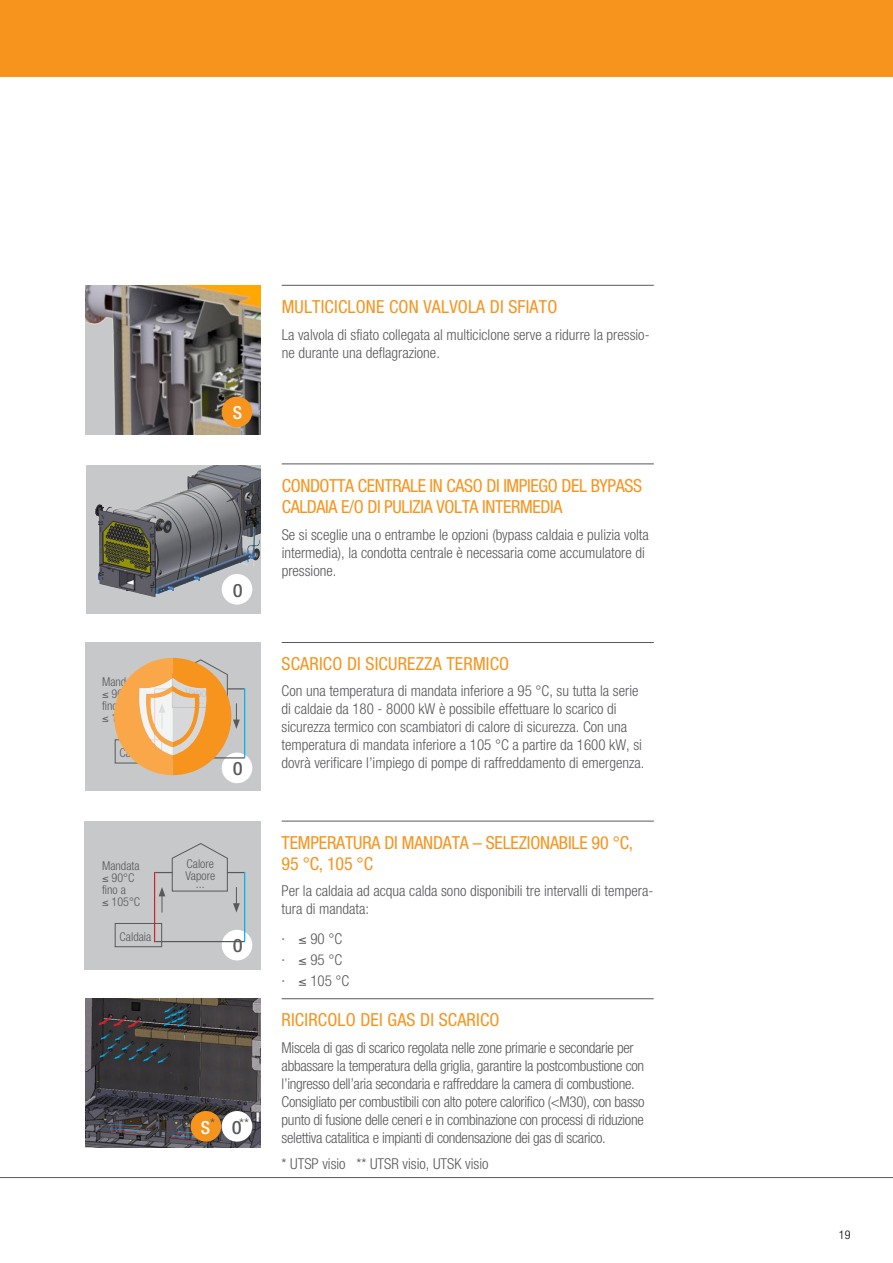
<style>
.page{position:relative;width:893px;height:1263px;background:#fff}
.page>*{position:absolute;margin:0;border:0;box-sizing:border-box;transform-origin:0 0}
.t1{font:condensed 18px/21px "Helvetica Neue";letter-spacing:-.01em;color:#f7941e}
.t2{font:condensed 18px "Helvetica Neue";letter-spacing:.01em;color:#f7941e}
.t3{font:500 condensed 18px "Helvetica Neue";color:#58595b}
.t4{font:500 condensed 18px "Helvetica Neue";color:#fff}
.t5{font:300 condensed 15px/18px "Helvetica Neue";color:#58595b}
.t6{font:300 condensed 15px/18px "Helvetica Neue";letter-spacing:-.02em;color:#58595b}
.t7{font:300 condensed 12.15px/12.1px "Helvetica Neue";color:#58595b}
.t8{font:300 condensed 12px "Helvetica Neue";color:#000}
</style>
<div class="page">
<div style="left:85px;top:642px;width:175px;height:149px;background:#c7c8ca"></div>
<div style="left:84px;top:821px;width:176px;height:149px;background:#c7c8ca"></div>
<img style="left:85px;top:286px;width:175px;height:148px">
<img style="left:85px;top:999px;width:175px;height:149px">
<div style="left:86px;top:465px;width:174px;height:149px;background:#c7c8ca"></div>
<img style="left:95px;top:465px;width:165px;height:135px">
<div style="left:0;top:0;width:893px;height:77px;background:#f7941e"></div>
<svg style="left:170px;top:1131px;width:44px;height:9px"></svg>
<svg style="left:88px;top:1123px;width:54px;height:10px"></svg>
<hr style="left:0;top:1177px;width:893px;height:1px;background:#58595b">
<hr style="left:282px;top:285px;width:372px;height:1px;background:#58595b">
<hr style="left:282px;top:463px;width:372px;height:1px;background:#58595b">
<hr style="left:282px;top:642px;width:372px;height:1px;background:#58595b">
<hr style="left:282px;top:821px;width:372px;height:1px;background:#58595b">
<hr style="left:282px;top:998px;width:372px;height:1px;background:#58595b">
<svg style="left:98px;top:1005px;width:92px;height:58px;background:#3a3b3d"></svg>
<div style="left:222px;top:397px;width:30px;height:30px;background:#f7941e;border-radius:50%"></div>
<div style="left:222px;top:574px;width:30px;height:31px;background:#fff;border-radius:50%"></div>
<div style="left:222px;top:1111px;width:30px;height:30px;background:#fff;border-radius:50%"></div>
<div style="left:222px;top:930px;width:30px;height:30px;background:#fff;border-radius:50%"></div>
<div style="left:222px;top:752px;width:30px;height:31px;background:#fff;border-radius:50%"></div>
<div style="left:191px;top:1111px;width:30px;height:30px;background:#f7941e;border-radius:50%"></div>
<div style="left:115px;top:923px;width:47px;height:24px;border:1px solid #58595b"></div>
<hr style="left:155px;top:941px;width:90px;height:1px;background:#58595b">
<hr style="left:154px;top:872px;width:1px;height:70px;background:#d2232a">
<hr style="left:244px;top:872px;width:1px;height:69px;background:#00aeef">
<svg style="left:155px;top:843px;width:89px;height:69px"></svg>
<hr style="left:244px;top:688px;width:1px;height:70px;background:#00aeef">
<svg style="left:114px;top:658px;width:130px;height:117px"></svg>
<p class="t4" style="left:233px;top:402px;width:11px">S</p>
<p class="t7" style="left:102px;top:675px;width:39px">Mandata ≤ 90°C fino a</p>
<p class="t3" style="left:233px;top:579px;width:12px">O</p>
<p class="t3" style="left:233px;top:758px;width:12px">O</p>
<p class="t7" style="left:102px;top:859px;width:40px">Mandata ≤ 90°C fino a<br>≤ 105°C</p>
<p class="t7" style="left:185px;top:858px;width:31px">Calore<br>Vapore</p>
<p class="t7" style="left:196px;top:877px;width:10px">...</p>
<p class="t7" style="left:120px;top:930px;width:33px">Caldaia</p>
<p class="t3" style="left:233px;top:935px;width:12px">O</p>
<p class="t4" style="left:201px;top:1116px;width:16px">S<sup>*</sup></p>
<p class="t5" style="left:239px;top:1115px;width:12px">**</p>
<p class="t3" style="left:232px;top:1116px;width:12px">O</p>
<p class="t2" style="left:282px;top:296px;width:277px">MULTICICLONE CON VALVOLA DI SFIATO</p>
<p class="t5" style="left:282px;top:325px;width:369px">La valvola di sfiato collegata al multiciclone serve a ridurre la pressio&shy;ne durante una deflagrazione.</p>
<p class="t1" style="left:282px;top:475px;width:362px">CONDOTTA CENTRALE IN CASO DI IMPIEGO DEL BYPASS<br>CALDAIA E/O DI PULIZIA VOLTA INTERMEDIA</p>
<p class="t5" style="left:282px;top:525px;width:369px">Se si sceglie una o entrambe le opzioni (bypass caldaia e pulizia volta intermedia), la condotta centrale è necessaria come accumulatore di pressione.</p>
<p class="t2" style="left:282px;top:653px;width:229px">SCARICO DI SICUREZZA TERMICO</p>
<p class="t5" style="left:282px;top:682px;width:364px">Con una temperatura di mandata inferiore a 95 °C, su tutta la serie di caldaie da 180 - 8000 kW è possibile effettuare lo scarico di sicurezza termico con scambiatori di calore di sicurezza. Con una temperatura di mandata inferiore a 105 °C a partire da 1600 kW, si dovrà verificare l’impiego di pompe di raffreddamento di emergenza.</p>
<p class="t1" style="left:282px;top:832px;width:353px">TEMPERATURA DI MANDATA – SELEZIONABILE 90 °C,<br>95 °C, 105 °C</p>
<p class="t5" style="left:282px;top:882px;width:373px">Per la caldaia ad acqua calda sono disponibili tre intervalli di tempera&shy;tura di mandata:</p>
<p class="t5" style="left:282px;top:928px;width:69px;line-height:21px">· ≤ 90 °C · ≤ 95 °C · ≤ 105 °C</p>
<p class="t2" style="left:282px;top:1009px;width:219px">RICIRCOLO DEI GAS DI SCARICO</p>
<p class="t6" style="left:282px;top:1038px;width:364px">Miscela di gas di scarico regolata nelle zone primarie e secondarie per abbassare la temperatura della griglia, garantire la postcombustione con l’ingresso dell’aria secondaria e raffreddare la camera di combustione.<br>Consigliato per combustibili con alto potere calorifico (&lt;M30), con basso punto di fusione delle ceneri e in combinazione con processi di riduzione selettiva catalitica e impianti di condensazione dei gas di scarico.</p>
<p class="t5" style="left:282px;top:1154px;width:208px">* UTSP visio ** UTSR visio, UTSK visio</p>
<p class="t8" style="left:839px;top:1228px;width:13px">19</p>
</div>
